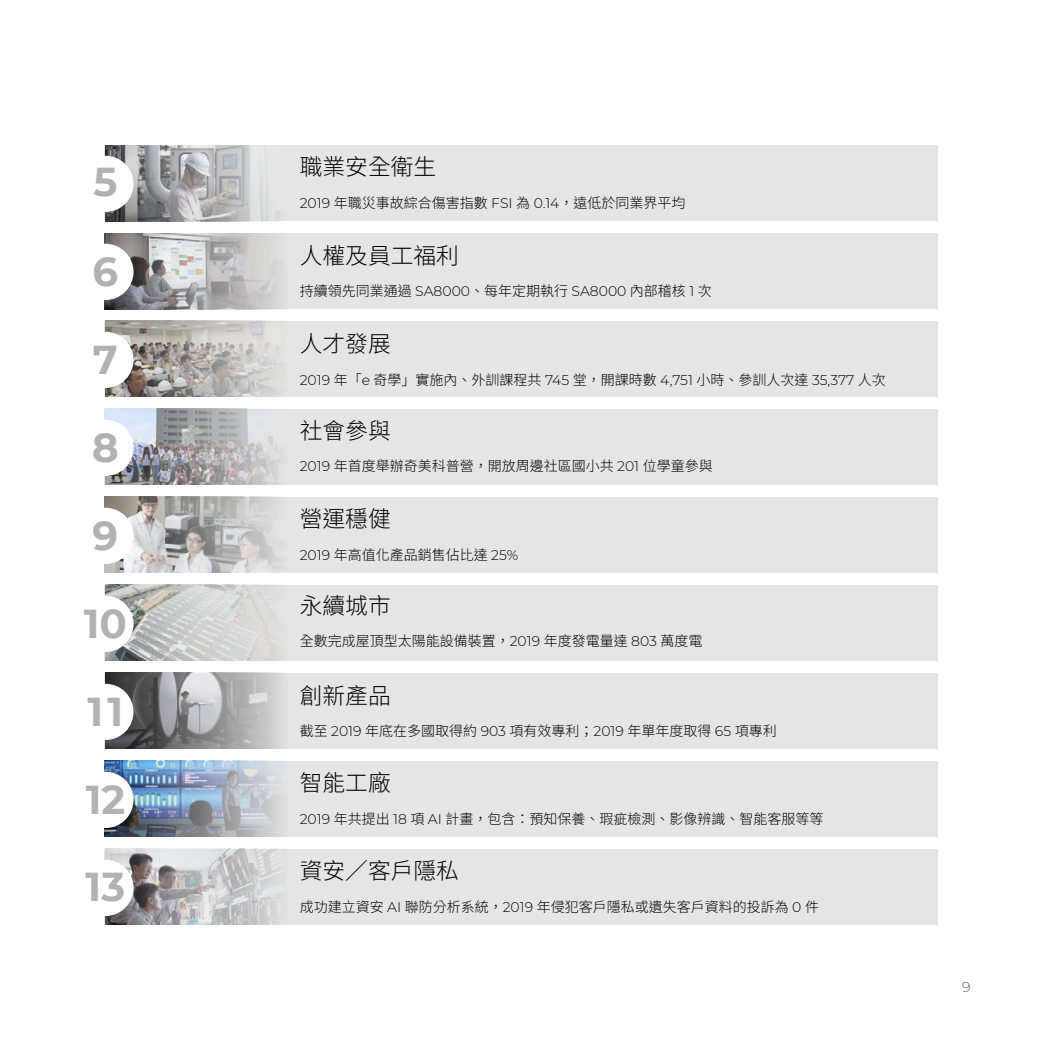
<style>
.page{position:relative;width:1042px;height:1042px;background:#fff}
.page>*{position:absolute;margin:0;border:0;box-sizing:border-box;transform-origin:0 0}
.t1{font:700 40.25px "Montserrat";color:#b2b2b2}
.t2{font:300 22.75px "Source Han Sans TC";color:#000}
.t3{font:300 14px "Source Han Sans TC";color:#000}
.t4{font:200 14px "Montserrat";color:#231f20}
.s1{font-family:"Montserrat"}
</style>
<div class="page">
<div style="left:104px;top:145px;width:834px;height:76px;background:#e5e5e5"></div>
<div style="left:104px;top:848px;width:834px;height:76px;background:#e5e5e5"></div>
<div style="left:104px;top:233px;width:834px;height:76px;background:#e5e5e5"></div>
<div style="left:104px;top:321px;width:834px;height:76px;background:#e5e5e5"></div>
<div style="left:104px;top:409px;width:834px;height:76px;background:#e5e5e5"></div>
<div style="left:104px;top:497px;width:834px;height:76px;background:#e5e5e5"></div>
<div style="left:104px;top:585px;width:834px;height:76px;background:#e5e5e5"></div>
<div style="left:104px;top:673px;width:834px;height:76px;background:#e5e5e5"></div>
<div style="left:104px;top:761px;width:834px;height:75px;background:#e5e5e5"></div>
<img style="left:105px;top:145px;width:173px;height:76px">
<img style="left:105px;top:409px;width:176px;height:76px">
<img style="left:104px;top:233px;width:177px;height:76px">
<img style="left:104px;top:497px;width:177px;height:76px">
<img style="left:105px;top:321px;width:176px;height:76px">
<img style="left:105px;top:585px;width:175px;height:76px">
<img style="left:105px;top:673px;width:176px;height:76px">
<img style="left:104px;top:761px;width:177px;height:75px">
<img style="left:105px;top:848px;width:183px;height:76px">
<div style="left:77px;top:860px;width:57px;height:56px;background:#fff;border-radius:50%"></div>
<div style="left:77px;top:772px;width:57px;height:56px;background:#fff;border-radius:50%"></div>
<div style="left:77px;top:684px;width:57px;height:56px;background:#fff;border-radius:50%"></div>
<div style="left:77px;top:596px;width:57px;height:56px;background:#fff;border-radius:50%"></div>
<div style="left:77px;top:508px;width:57px;height:56px;background:#fff;border-radius:50%"></div>
<div style="left:77px;top:420px;width:57px;height:56px;background:#fff;border-radius:50%"></div>
<div style="left:77px;top:332px;width:57px;height:56px;background:#fff;border-radius:50%"></div>
<div style="left:77px;top:244px;width:57px;height:56px;background:#fff;border-radius:50%"></div>
<div style="left:77px;top:156px;width:57px;height:56px;background:#fff;border-radius:50%"></div>
<h1 class="t1" style="left:93px;top:153px;width:25px">5</h1>
<h1 class="t1" style="left:93px;top:242px;width:27px">6</h1>
<h1 class="t1" style="left:93px;top:331px;width:26px">7</h1>
<h1 class="t1" style="left:92px;top:418px;width:28px">8</h1>
<h1 class="t1" style="left:93px;top:506px;width:27px">9</h1>
<h1 class="t1" style="left:84px;top:595px;width:45px">10</h1>
<h1 class="t1" style="left:88px;top:683px;width:37px">11</h1>
<h1 class="t1" style="left:86px;top:770px;width:41px">12</h1>
<h1 class="t1" style="left:86px;top:858px;width:41px">13</h1>
<h2 class="t2" style="left:300px;top:154px;width:138px">職業安全衛生</h2>
<p class="t3" style="left:300px;top:195px;width:387px"><span class="s1">2019</span> 年職災事故綜合傷害指數 <span class="s1">FSI</span> 為 <span class="s1">0.14</span>，遠低於同業界平均</p>
<h2 class="t2" style="left:300px;top:243px;width:161px">人權及員工福利</h2>
<p class="t3" style="left:300px;top:283px;width:414px">持續領先同業通過 <span class="s1">SA8000</span>、每年定期執行 <span class="s1">SA8000</span> 內部稽核 <span class="s1">1</span> 次</p>
<h2 class="t2" style="left:300px;top:331px;width:92px">人才發展</h2>
<p class="t3" style="left:300px;top:371px;width:587px"><span class="s1">2019</span> 年「<span class="s1">e</span> 奇學」實施內、外訓課程共 <span class="s1">745</span> 堂，開課時數 <span class="s1">4,751</span> 小時、參訓人次達 <span class="s1">35,377</span> 人次</p>
<h2 class="t2" style="left:300px;top:417px;width:92px">社會參與</h2>
<p class="t3" style="left:300px;top:458px;width:414px"><span class="s1">2019</span> 年首度舉辦奇美科普營，開放周邊社區國小共 <span class="s1">201</span> 位學童參與</p>
<h2 class="t2" style="left:300px;top:506px;width:92px">營運穩健</h2>
<p class="t3" style="left:300px;top:546px;width:220px"><span class="s1">2019</span> 年高值化產品銷售佔比達 <span class="s1">25%</span></p>
<h2 class="t2" style="left:300px;top:592px;width:92px">永續城市</h2>
<p class="t3" style="left:300px;top:633px;width:404px">全數完成屋頂型太陽能設備裝置，<span class="s1">2019</span> 年度發電量達 <span class="s1">803</span> 萬度電</p>
<h2 class="t2" style="left:300px;top:682px;width:92px">創新產品</h2>
<p class="t3" style="left:300px;top:723px;width:478px">截至 <span class="s1">2019</span> 年底在多國取得約 <span class="s1">903</span> 項有效專利；<span class="s1">2019</span> 年單年度取得 <span class="s1">65</span> 項專利</p>
<h2 class="t2" style="left:300px;top:770px;width:92px">智能工廠</h2>
<p class="t3" style="left:300px;top:810px;width:525px"><span class="s1">2019</span> 年共提出 <span class="s1">18</span> 項 <span class="s1">AI</span> 計畫，包含：預知保養、瑕疵檢測、影像辨識、智能客服等等</p>
<h2 class="t2" style="left:300px;top:858px;width:161px">資安／客戶隱私</h2>
<p class="t3" style="left:300px;top:898px;width:521px">成功建立資安 <span class="s1">AI</span> 聯防分析系統，<span class="s1">2019</span> 年侵犯客戶隱私或遺失客戶資料的投訴為 <span class="s1">0</span> 件</p>
<p class="t4" style="left:962px;top:977px;width:10px">9</p>
</div>
